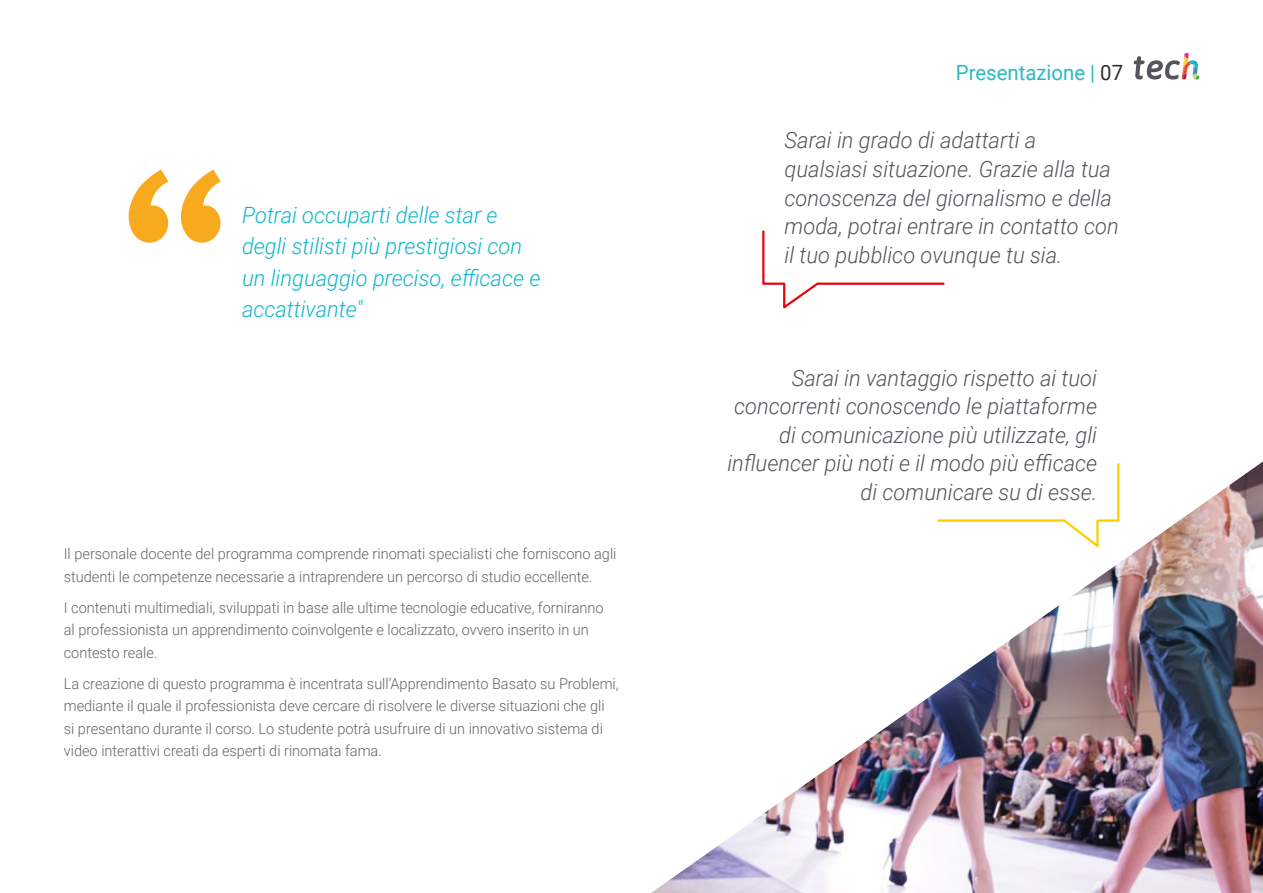
<style>
.page{position:relative;width:1263px;height:893px;background:#fff}
.page>*{position:absolute;margin:0;border:0;box-sizing:border-box;transform-origin:0 0}
.t1{font:italic 300 22.5px/28.5px "Roboto";color:#52555b;text-align:right}
.t2{font:italic 300 22.5px/31.5px "Roboto";color:#0fb6cf}
.t3{font:21px "Roboto";color:#2db8c5}
.t4{font:300 15px/22.5px "Roboto";color:#61646a}
.s1{color:#312e20}
</style>
<div class="page">
<svg style="left:129px;top:169px;width:92px;height:74px"></svg>
<img style="left:651px;top:461px;width:612px;height:432px">
<svg style="left:1134px;top:53px;width:65px;height:27px"></svg>
<svg style="left:935px;top:461px;width:185px;height:90px"></svg>
<svg style="left:762px;top:230px;width:183px;height:79px"></svg>
<h1 class="t2" style="left:242px;top:198px;width:300px">Potrai occuparti delle star e degli stilisti più prestigiosi con un linguaggio preciso, efficace e accattivante"</h1>
<p class="t4" style="left:64px;top:542px;width:554px">Il personale docente del programma comprende rinomati specialisti che forniscono agli studenti le competenze necessarie a intraprendere un percorso di studio eccellente.</p>
<p class="t4" style="left:64px;top:596px;width:541px">I contenuti multimediali, sviluppati in base alle ultime tecnologie educative, forniranno al professionista un apprendimento coinvolgente e localizzato, ovvero inserito in un contesto reale.</p>
<p class="t4" style="left:64px;top:672px;width:556px">La creazione di questo programma è incentrata sull’Apprendimento Basato su Problemi, mediante il quale il professionista deve cercare di risolvere le diverse situazioni che gli si presentano durante il corso. Lo studente potrà usufruire di un innovativo sistema di video interattivi creati da esperti di rinomata fama.</p>
<h2 class="t3" style="left:956px;top:57px;width:169px">Presentazione | <span class="s1">07</span></h2>
<h1 class="t1" style="left:784px;top:125px;width:336px;text-align:left">Sarai in grado di adattarti a qualsiasi situazione. Grazie alla tua conoscenza del giornalismo e della moda, potrai entrare in contatto con il tuo pubblico ovunque tu sia.</h1>
<h1 class="t1" style="left:727px;top:363px;width:371px">Sarai in vantaggio rispetto ai tuoi concorrenti conoscendo le piattaforme di comunicazione più utilizzate, gli influencer più noti e il modo più efficace di comunicare su di esse.</h1>
</div>
